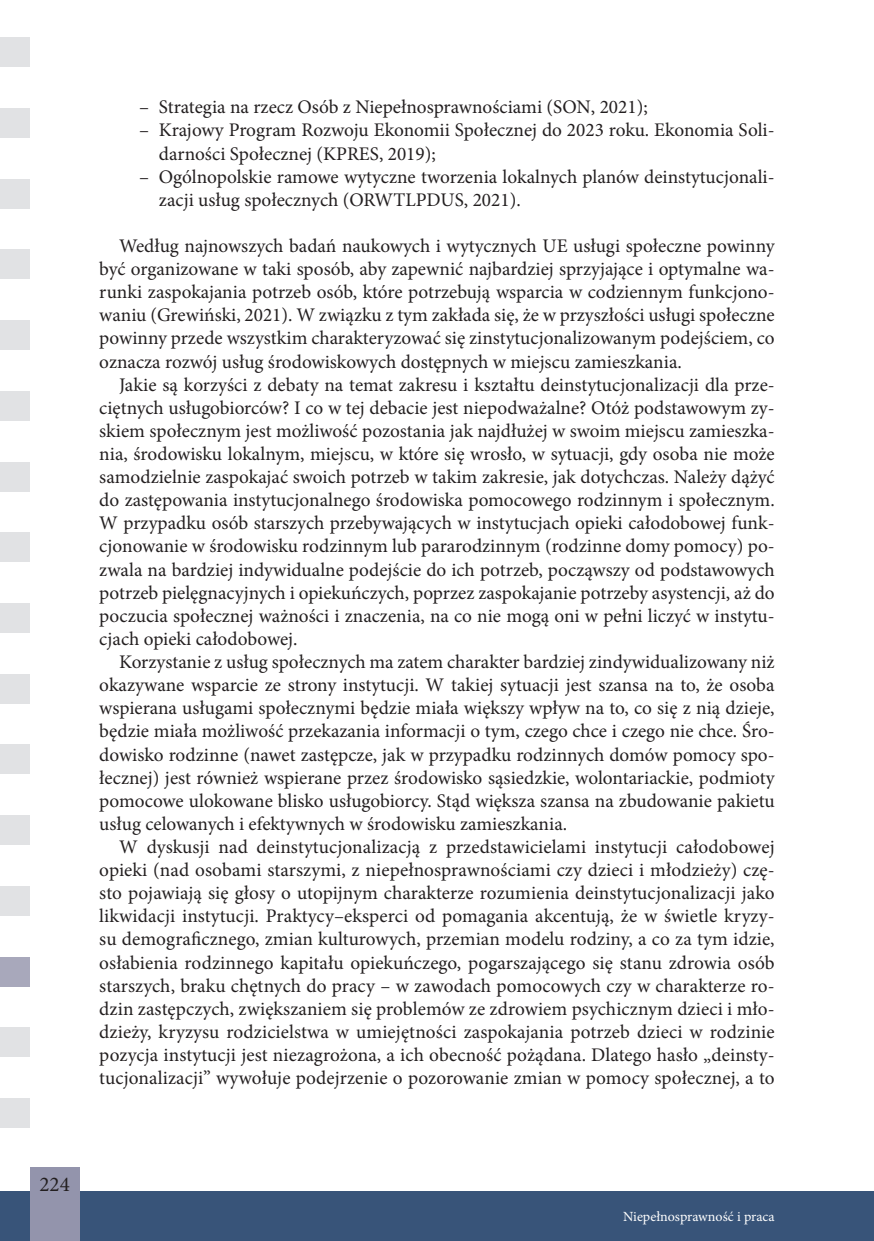
<style>
.page{position:relative;width:874px;height:1241px;background:#fff}
.page>*{position:absolute;margin:0;border:0;box-sizing:border-box;transform-origin:0 0}
.t1{font:21px "Minion Pro";color:#231f20}
.t2{font:19.25px/23.1px "Minion Pro";color:#231f20;text-align:justify}
.t3{font:14px "Minion Pro";color:#fff}
</style>
<div class="page">
<div style="left:0;top:1191px;width:873px;height:49px;background:#385479"></div>
<div style="left:30px;top:1167px;width:49px;height:73px;background:#9394ac"></div>
<div style="left:0;top:37px;width:30px;height:30px;background:#e1e2e4"></div>
<div style="left:0;top:108px;width:30px;height:30px;background:#e1e2e4"></div>
<div style="left:0;top:179px;width:30px;height:29px;background:#e1e2e4"></div>
<div style="left:0;top:249px;width:30px;height:30px;background:#e1e2e4"></div>
<div style="left:0;top:320px;width:30px;height:30px;background:#e1e2e4"></div>
<div style="left:0;top:391px;width:30px;height:29px;background:#e1e2e4"></div>
<div style="left:0;top:461px;width:30px;height:30px;background:#e1e2e4"></div>
<div style="left:0;top:532px;width:30px;height:30px;background:#e1e2e4"></div>
<div style="left:0;top:603px;width:30px;height:29px;background:#e1e2e4"></div>
<div style="left:0;top:673px;width:30px;height:30px;background:#e1e2e4"></div>
<div style="left:0;top:744px;width:30px;height:30px;background:#e1e2e4"></div>
<div style="left:0;top:815px;width:30px;height:30px;background:#e1e2e4"></div>
<div style="left:0;top:885px;width:30px;height:30px;background:#e1e2e4"></div>
<div style="left:0;top:1027px;width:30px;height:30px;background:#e1e2e4"></div>
<div style="left:0;top:1098px;width:30px;height:29px;background:#e1e2e4"></div>
<div style="left:0;top:956px;width:30px;height:30px;background:#a8a8bb"></div>
<p class="t2" style="left:139px;top:96px;width:510px">– Strategia na rzecz Osób z Niepełnosprawnościami (SON, 2021);</p>
<p class="t2" style="left:159px;top:119px;width:617px;text-indent:-20px">– Krajowy Program Rozwoju Ekonomii Społecznej do 2023 roku. Ekonomia Soli&shy;darności Społecznej (KPRES, 2019);</p>
<p class="t2" style="left:159px;top:165px;width:617px;text-indent:-20px">– Ogólnopolskie ramowe wytyczne tworzenia lokalnych planów deinstytucjonali&shy;zacji usług społecznych (ORWTLPDUS, 2021).</p>
<p class="t2" style="left:99px;top:234px;width:676px;text-indent:20px">Według najnowszych badań naukowych i wytycznych UE usługi społeczne powinny być organizowane w taki sposób, aby zapewnić najbardziej sprzyjające i optymalne wa&shy;runki zaspokajania potrzeb osób, które potrzebują wsparcia w codziennym funkcjono&shy;waniu (Grewiński, 2021). W związku z tym zakłada się, że w przyszłości usługi społeczne powinny przede wszystkim charakteryzować się zinstytucjonalizowanym podejściem, co oznacza rozwój usług środowiskowych dostępnych w miejscu zamieszkania.</p>
<p class="t2" style="left:99px;top:373px;width:676px;text-indent:20px">Jakie są korzyści z debaty na temat zakresu i kształtu deinstytucjonalizacji dla prze&shy;ciętnych usługobiorców? I co w tej debacie jest niepodważalne? Otóż podstawowym zy&shy;skiem społecznym jest możliwość pozostania jak najdłużej w swoim miejscu zamieszka&shy;nia, środowisku lokalnym, miejscu, w które się wrosło, w sytuacji, gdy osoba nie może samodzielnie zaspokajać swoich potrzeb w takim zakresie, jak dotychczas. Należy dążyć do zastępowania instytucjonalnego środowiska pomocowego rodzinnym i społecznym.<br>W przypadku osób starszych przebywających w instytucjach opieki całodobowej funk&shy;cjonowanie w środowisku rodzinnym lub pararodzinnym (rodzinne domy pomocy) po&shy;zwala na bardziej indywidualne podejście do ich potrzeb, począwszy od podstawowych potrzeb pielęgnacyjnych i opiekuńczych, poprzez zaspokajanie potrzeby asystencji, aż do poczucia społecznej ważności i znaczenia, na co nie mogą oni w pełni liczyć w instytu&shy;cjach opieki całodobowej.</p>
<p class="t2" style="left:99px;top:650px;width:676px;text-indent:20px">Korzystanie z usług społecznych ma zatem charakter bardziej zindywidualizowany niż okazywane wsparcie ze strony instytucji. W takiej sytuacji jest szansa na to, że osoba wspierana usługami społecznymi będzie miała większy wpływ na to, co się z nią dzieje, będzie miała możliwość przekazania informacji o tym, czego chce i czego nie chce. Śro&shy;dowisko rodzinne (nawet zastępcze, jak w przypadku rodzinnych domów pomocy spo&shy;łecznej) jest również wspierane przez środowisko sąsiedzkie, wolontariackie, podmioty pomocowe ulokowane blisko usługobiorcy. Stąd większa szansa na zbudowanie pakietu usług celowanych i efektywnych w środowisku zamieszkania.</p>
<p class="t2" style="left:99px;top:835px;width:676px;text-indent:20px">W dyskusji nad deinstytucjonalizacją z przedstawicielami instytucji całodobowej opieki (nad osobami starszymi, z niepełnosprawnościami czy dzieci i młodzieży) czę&shy;sto pojawiają się głosy o utopijnym charakterze rozumienia deinstytucjonalizacji jako likwidacji instytucji. Praktycy–eksperci od pomagania akcentują, że w świetle kryzy&shy;su demograficznego, zmian kulturowych, przemian modelu rodziny, a co za tym idzie, osłabienia rodzinnego kapitału opiekuńczego, pogarszającego się stanu zdrowia osób starszych, braku chętnych do pracy – w zawodach pomocowych czy w charakterze ro&shy;dzin zastępczych, zwiększaniem się problemów ze zdrowiem psychicznym dzieci i mło&shy;dzieży, kryzysu rodzicielstwa w umiejętności zaspokajania potrzeb dzieci w rodzinie pozycja instytucji jest niezagrożona, a ich obecność pożądana. Dlatego hasło „deinsty&shy;tucjonalizacji” wywołuje podejrzenie o pozorowanie zmian w pomocy społecznej, a to</p>
<p class="t1" style="left:39px;top:1170px;width:32px">224</p>
<p class="t3" style="left:622px;top:1207px;width:153px">Niepełnosprawność i praca</p>
</div>
